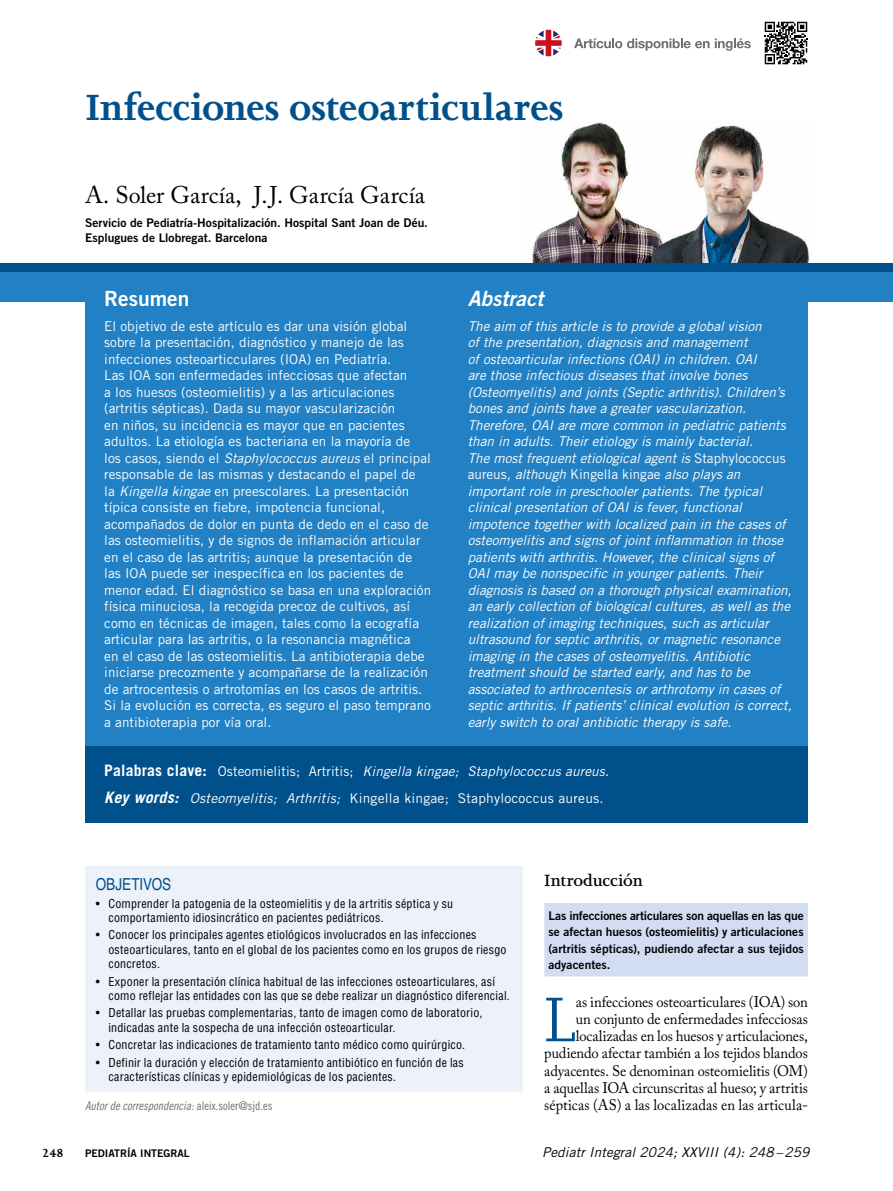
<style>
.page{position:relative;width:893px;height:1191px;background:#fff}
.page>*{position:absolute;margin:0;border:0;box-sizing:border-box;transform-origin:0 0}
.t1{font:72.6px "Joanna MT Std";color:#00508c;scale:.95 1}
.t2{font:700 42px "Joanna MT Std";letter-spacing:-.005em;color:#00508c}
.t3{font:24px "Adobe Caslon Pro";color:#000}
.t4{font:italic 21px "Trade Gothic Bold Two";color:#fff}
.t5{font:21px "Trade Gothic Bold Two";color:#fff}
.t6{font:600 18.75px "Joanna MT Std";letter-spacing:-.015em;color:#000}
.t7{font:condensed 16.5px "Helvetica";letter-spacing:-.005em;color:#00508c}
.t8{font:15.3px/17.1px "Adobe Caslon Pro";letter-spacing:-.005em;color:#000;text-align:right;scale:.95 1}
.t9{font:13.5px/16.5px "Trade Gothic";letter-spacing:.005em;color:#fff}
.t10{font:italic 13.5px/16.5px "Trade Gothic";color:#fff}
.t11{font:italic 13.5px "Trade Gothic";letter-spacing:.01em;color:#000}
.t12{font:700 13.5px "Joanna MT Std";color:#000}
.t13{font:condensed 12px/14.4px "Helvetica";letter-spacing:.02em;color:#000}
.t14{font:12px/16.5px "Trade Gothic Bold Two";color:#000;text-align:justify}
.t15{font:12px "Trade Gothic Cond Eighteen Obl";color:#6f6f6e}
.t16{font:10.5px "Trade Gothic Bold Two";color:#000}
.s1{font-style:normal}
.s2{font-weight:700;font-size:15.75px}
.s3{font-style:italic}
.s4{font-weight:700;font-style:italic;font-size:15.75px}
.s5{font-family:"Trade Gothic Cond Eighteen"}
</style>
<div class="page">
<img style="left:532px;top:122px;width:280px;height:141px">
<div style="left:544px;top:903px;width:264px;height:73px;background:#d3ddf2"></div>
<div style="left:85px;top:272px;width:723px;height:481px;background:#2281c4"></div>
<div style="left:0;top:272px;width:88px;height:29px;background:#2281c4"></div>
<div style="left:772px;top:272px;width:121px;height:29px;background:#2281c4"></div>
<div style="left:0;top:263px;width:893px;height:9px;background:#00508c"></div>
<div style="left:85px;top:746px;width:723px;height:76px;background:#00508c"></div>
<div style="left:85px;top:866px;width:438px;height:226px;background:#edf1fa"></div>
<svg style="left:765px;top:22px;width:42px;height:42px"></svg>
<svg style="left:574px;top:38px;width:177px;height:13px"></svg>
<svg style="left:535px;top:30px;width:27px;height:26px"></svg>
<h2 class="t2" style="left:85px;top:85px;width:480px">Infecciones osteoarticulares</h2>
<h3 class="t3" style="left:85px;top:181px;width:342px">A. Soler García, J.J. García García</h3>
<p class="t14" style="left:85px;top:215px;width:344px;line-height:15px">Servicio de Pediatría-Hospitalización. Hospital Sant Joan de Déu.<br>Esplugues de Llobregat. Barcelona</p>
<h3 class="t4" style="left:468px;top:285px;width:77px">Abstract</h3>
<p class="t10" style="left:468px;top:317px;width:326px">The aim of this article is to provide a global vision<br>of the presentation, diagnosis and management<br>of osteoarticular infections (OAI) in children. OAI<br>are those infectious diseases that involve bones (Osteomyelitis) and joints (Septic arthritis). Children’s bones and joints have a greater vascularization.<br>Therefore, OAI are more common in pediatric patients than in adults. Their etiology is mainly bacterial.<br>The most frequent etiological agent is <span class="s1">Staphylococcus aureus</span>, although <span class="s1">Kingella kingae</span> also plays an important role in preschooler patients. The typical clinical presentation of OAI is fever, functional impotence together with localized pain in the cases of osteomyelitis and signs of joint inflammation in those patients with arthritis. However, the clinical signs of OAI may be nonspecific in younger patients. Their diagnosis is based on a thorough physical examination, an early collection of biological cultures, as well as the realization of imaging techniques, such as articular ultrasound for septic arthritis, or magnetic resonance imaging in the cases of osteomyelitis. Antibiotic treatment should be started early, and has to be associated to arthrocentesis or arthrotomy in cases of septic arthritis. If patients’ clinical evolution is correct, early switch to oral antibiotic therapy is safe.</p>
<p class="t9" style="left:104px;top:758px;width:506px;line-height:26.5px"><span class="s2">Palabras clave:</span> Osteomielitis; Artritis; <span class="s3">Kingella kingae; Staphylococcus aureus</span>.<br><span class="s4">Key words:</span> <span class="s3">Osteomyelitis; Arthritis;</span> Kingella kingae; Staphylococcus aureus.</p>
<h3 class="t5" style="left:104px;top:285px;width:87px">Resumen</h3>
<p class="t9" style="left:104px;top:317px;width:329px">El objetivo de este artículo es dar una visión global sobre la presentación, diagnóstico y manejo de las infecciones osteoarticculares (IOA) en Pediatría.<br>Las IOA son enfermedades infecciosas que afectan<br>a los huesos (osteomielitis) y a las articulaciones (artritis sépticas). Dada su mayor vascularización<br>en niños, su incidencia es mayor que en pacientes adultos. La etiología es bacteriana en la mayoría de<br>los casos, siendo el <span class="s3">Staphylococcus aureus</span> el principal responsable de las mismas y destacando el papel de<br>la <span class="s3">Kingella kingae</span> en preescolares. La presentación típica consiste en fiebre, impotencia funcional, acompañados de dolor en punta de dedo en el caso de las osteomielitis, y de signos de inflamación articular en el caso de las artritis; aunque la presentación de las IOA puede ser inespecífica en los pacientes de menor edad. El diagnóstico se basa en una exploración física minuciosa, la recogida precoz de cultivos, así como en técnicas de imagen, tales como la ecografía articular para las artritis, o la resonancia magnética<br>en el caso de las osteomielitis. La antibioterapia debe iniciarse precozmente y acompañarse de la realización de artrocentesis o artrotomías en los casos de artritis.<br>Si la evolución es correcta, es seguro el paso temprano a antibioterapia por vía oral.</p>
<p class="t7" style="left:96px;top:875px;width:77px">OBJETIVOS</p>
<p class="t13" style="left:108px;top:896px;width:346px;text-indent:-13px">• Comprender la patogenia de la osteomielitis y de la artritis séptica y su comportamiento idiosincrático en pacientes pediátricos.</p>
<p class="t13" style="left:108px;top:927px;width:400px;text-indent:-13px">• Conocer los principales agentes etiológicos involucrados en las infecciones osteoarticulares, tanto en el global de los pacientes como en los grupos de riesgo concretos.</p>
<p class="t13" style="left:108px;top:974px;width:403px;text-indent:-13px">• Exponer la presentación clínica habitual de las infecciones osteoarticulares, así como reflejar las entidades con las que se debe realizar un diagnóstico diferencial.</p>
<p class="t13" style="left:108px;top:1005px;width:375px;text-indent:-13px">• Detallar las pruebas complementarias, tanto de imagen como de laboratorio, indicadas ante la sospecha de una infección osteoarticular.</p>
<p class="t13" style="left:96px;top:1037px;width:371px">• Concretar las indicaciones de tratamiento tanto médico como quirúrgico.</p>
<p class="t13" style="left:108px;top:1055px;width:357px;text-indent:-13px">• Definir la duración y elección de tratamiento antibiótico en función de las características clínicas y epidemiológicas de los pacientes.</p>
<p class="t15" style="left:85px;top:1098px;width:189px">Autor de correspondencia: <span class="s5">aleix.soler@sjd.es</span></p>
<p class="t12" style="left:42px;top:1145px;width:23px">248</p>
<p class="t16" style="left:85px;top:1146px;width:106px">PEDIATRÍA INTEGRAL</p>
<h3 class="t6" style="left:544px;top:870px;width:100px">Introducción</h3>
<p class="t14" style="left:549px;top:907px;width:257px">Las infecciones articulares son aquellas en las que se afectan huesos (osteomielitis) y articulaciones (artritis sépticas), pudiendo afectar a sus tejidos adyacentes.</p>
<h1 class="t1" style="left:544px;top:980px;width:35px">L</h1>
<p class="t8" style="left:544px;top:993px;width:279px">as infecciones osteoarticulares (IOA) son<br>un conjunto de enfermedades infecciosas localizadas en los huesos y articulaciones, pudiendo afectar también a los tejidos blandos adyacentes. Se denominan osteomielitis (OM) a aquellas IOA circunscritas al hueso; y artritis sépticas (AS) a las localizadas en las articula-</p>
<p class="t11" style="left:542px;top:1143px;width:269px">Pediatr Integral 2024; XXVIII (4): 248–259</p>
</div>
